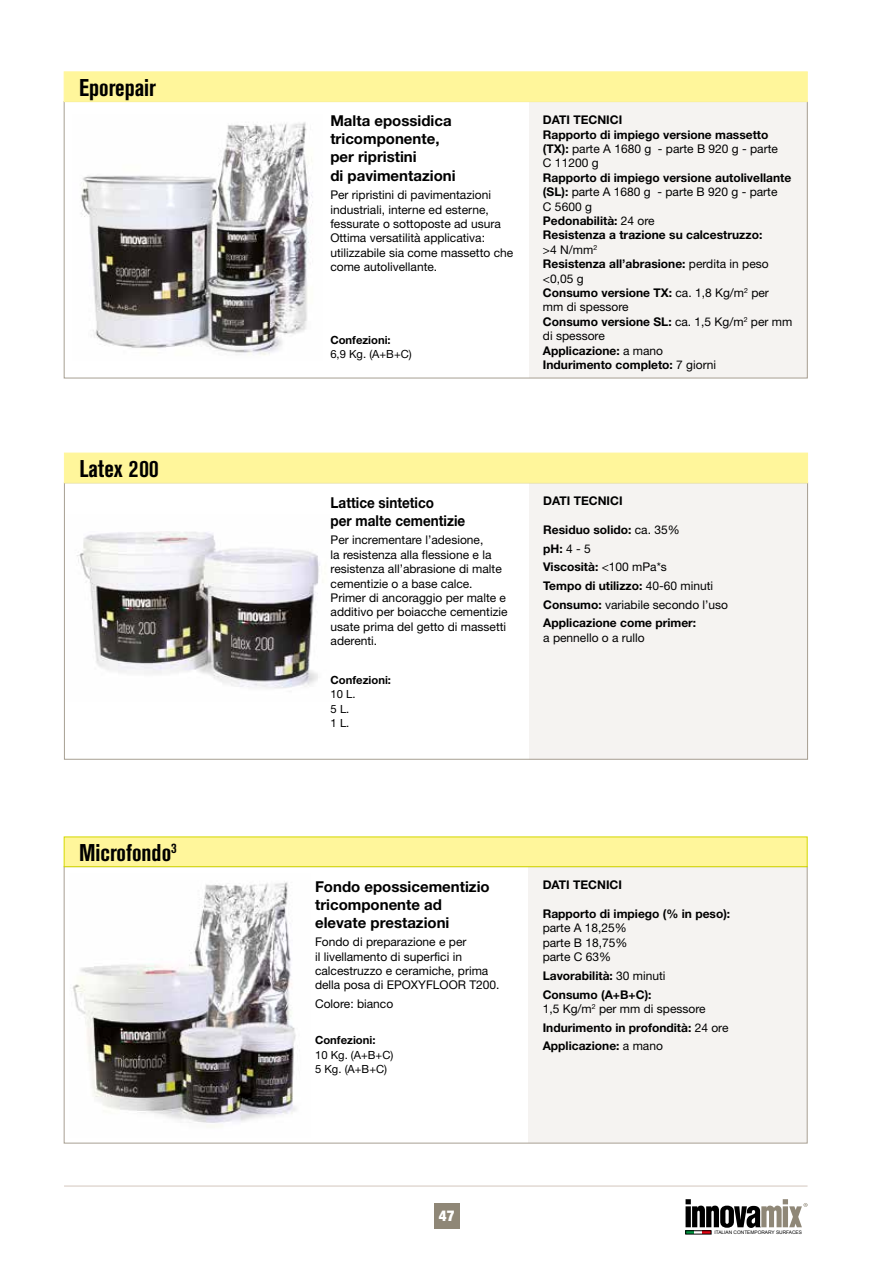
<style>
.page{position:relative;width:893px;height:1263px;background:#fff}
.page>*{position:absolute;margin:0;border:0;box-sizing:border-box;transform-origin:0 0}
.t1{font:700 condensed 24px "Akzidenz Grotesk BE";color:#000}
.t2{font:700 15px/18px "Helvetica Neue";color:#000}
.t3{font:700 15px/18px "Helvetica Neue";color:#000;scale:.9 1}
.t4{font:900 condensed 15px "Helvetica Neue";color:#fff}
.t5{font:700 12px/14.4px "Helvetica Neue";color:#000}
.t6{font:12px/14.4px "Helvetica Neue";color:#000}
.t7{font:11.25px/14.2px "Helvetica Neue";color:#000}
.t8{font:700 11.25px "Helvetica Neue";color:#000}
.t9{font:4.8px "Arial";color:#000}
.s1{font-weight:400}
</style>
<div class="page">
<div style="left:434px;top:1203px;width:25px;height:25px;background:#8f8777"></div>
<div style="left:529px;top:102px;width:278px;height:276px;background:#f5f3f1"></div>
<div style="left:64px;top:71px;width:744px;height:31px;background:#fff69b;border:1px solid #fff69b"></div>
<div style="left:529px;top:483px;width:278px;height:276px;background:#f5f3f1"></div>
<div style="left:64px;top:453px;width:744px;height:30px;background:#fff69b"></div>
<img style="left:81px;top:122px;width:232px;height:233px">
<img style="left:77px;top:531px;width:243px;height:158px">
<hr style="left:64px;top:1185px;width:743px;height:2px;background:#e2d9d3">
<svg style="left:686px;top:1199px;width:121px;height:35px"></svg>
<div style="left:686px;top:1230px;width:25px;height:4px;border:1px solid #000"></div>
<div style="left:529px;top:867px;width:278px;height:276px;background:#f5f3f1"></div>
<div style="left:64px;top:836px;width:743px;height:31px;background:#fff69b;border:1px solid #d4d800"></div>
<img style="left:72px;top:881px;width:224px;height:246px">
<h1 class="t1" style="left:79px;top:74px;width:79px">Eporepair</h1>
<h1 class="t1" style="left:79px;top:455px;width:81px">Latex 200</h1>
<h1 class="t1" style="left:79px;top:838px;width:99px">Microfondo<sup>3</sup></h1>
<p class="t2" style="left:330px;top:112px;width:127px">Malta epossidica tricomponente, per ripristini<br>di pavimentazioni</p>
<p class="t6" style="left:330px;top:188px;width:184px">Per ripristini di pavimentazioni industriali, interne ed esterne, fessurate o sottoposte ad usura<br>Ottima versatilità applicativa: utilizzabile sia come massetto che come autolivellante.</p>
<p class="t8" style="left:330px;top:333px;width:62px">Confezioni:</p>
<p class="t7" style="left:330px;top:347px;width:83px">6,9 Kg. (A+B+C)</p>
<p class="t5" style="left:543px;top:112px;width:236px">DATI TECNICI<br>Rapporto di impiego versione massetto (TX): <span class="s1">parte A 1680 g - parte B 920 g - parte<br>C 11200 g</span></p>
<p class="t5" style="left:543px;top:170px;width:251px">Rapporto di impiego versione autolivellante (SL): <span class="s1">parte A 1680 g - parte B 920 g - parte<br>C 5600 g<br></span>Pedonabilità: <span class="s1">24 ore<br></span>Resistenza a trazione su calcestruzzo:<br><span class="s1">&gt;4 N/mm</span><sup>2<br></sup>Resistenza all’abrasione: <span class="s1">perdita in peso &lt;0,05 g<br></span>Consumo versione TX: <span class="s1">ca. 1,8 Kg/m</span><sup>2</sup> <span class="s1">per mm di spessore<br></span>Consumo versione SL: <span class="s1">ca. 1,5 Kg/m</span><sup>2</sup> <span class="s1">per mm di spessore<br></span>Applicazione: <span class="s1">a mano<br></span>Indurimento completo: <span class="s1">7 giorni</span></p>
<p class="t3" style="left:331px;top:493px;width:151px">Lattice sintetico<br>per malte cementizie</p>
<p class="t6" style="left:331px;top:533px;width:178px">Per incrementare l’adesione,<br>la resistenza alla flessione e la resistenza all’abrasione di malte cementizie o a base calce.<br>Primer di ancoraggio per malte e additivo per boiacche cementizie usate prima del getto di massetti aderenti.</p>
<p class="t8" style="left:331px;top:673px;width:62px">Confezioni:</p>
<p class="t7" style="left:331px;top:687px;width:27px">10 L.<br>5 L.<br>1 L.</p>
<p class="t5" style="left:543px;top:494px;width:81px">DATI TECNICI</p>
<p class="t5" style="left:543px;top:520px;width:186px;line-height:18.6px">Residuo solido: <span class="s1">ca. 35%<br></span>pH: <span class="s1">4 - 5<br></span>Viscosità: <span class="s1">&lt;100 mPa*s<br></span>Tempo di utilizzo: <span class="s1">40-60 minuti<br></span>Consumo: <span class="s1">variabile secondo l’uso<br></span>Applicazione come primer:</p>
<p class="t6" style="left:543px;top:630px;width:103px">a pennello o a rullo</p>
<p class="t2" style="left:315px;top:877px;width:176px">Fondo epossicementizio tricomponente ad elevate prestazioni</p>
<p class="t6" style="left:315px;top:934px;width:186px">Fondo di preparazione e per<br>il livellamento di superfici in calcestruzzo e ceramiche, prima della posa di EPOXYFLOOR T200.</p>
<p class="t6" style="left:315px;top:996px;width:80px">Colore: bianco</p>
<p class="t8" style="left:315px;top:1033px;width:62px">Confezioni:</p>
<p class="t7" style="left:315px;top:1047px;width:80px">10 Kg. (A+B+C)<br>5 Kg. (A+B+C)</p>
<p class="t5" style="left:543px;top:877px;width:81px">DATI TECNICI</p>
<p class="t5" style="left:543px;top:906px;width:189px">Rapporto di impiego (% in peso):</p>
<p class="t6" style="left:543px;top:921px;width:86px;text-align:justify">parte A 18,25% parte B 18,75% parte C 63%</p>
<p class="t5" style="left:543px;top:966px;width:124px;line-height:18.6px">Lavorabilità: <span class="s1">30 minuti<br></span>Consumo (A+B+C):</p>
<p class="t5" style="left:543px;top:999px;width:187px;line-height:18.6px"><span class="s1">1,5 Kg/m</span><sup>2</sup> <span class="s1">per mm di spessore<br></span>Indurimento in profondità: <span class="s1">24 ore<br></span>Applicazione: <span class="s1">a mano</span></p>
<p class="t4" style="left:439px;top:1206px;width:17px">47</p>
<p class="t9" style="left:714px;top:1229px;width:89px">ITALIAN CONTEMPORARY SURFACES</p>
</div>
